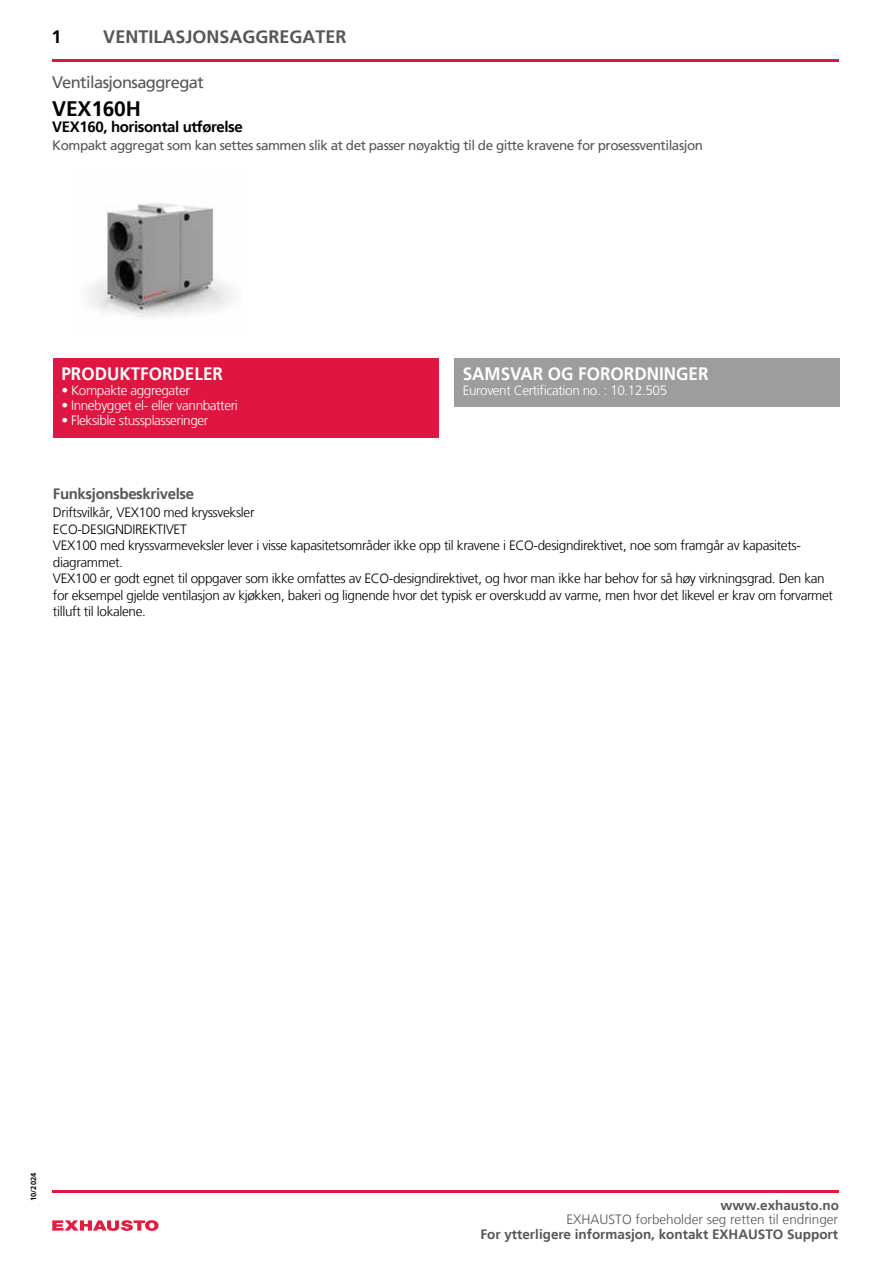
<style>
.page{position:relative;width:893px;height:1263px;background:#fff}
.page>*{position:absolute;margin:0;border:0;box-sizing:border-box;transform-origin:0 0}
.t1{font:700 21px "Frutiger LT";letter-spacing:-.01em;color:#000}
.t2{font:700 18px "Frutiger LT";color:#fff;scale:.95 1}
.t3{font:700 18px "Frutiger LT";color:#575756}
.t4{font:700 18px "Frutiger LT";color:#000}
.t5{font:16.5px "Frutiger LT";letter-spacing:-.035em;color:#575756}
.t6{font:700 15px "Frutiger LT";letter-spacing:-.025em;color:#000}
.t7{font:700 15px "Frutiger LT";letter-spacing:-.025em;color:#575756}
.t8{font:300 13.5px/16.5px "Frutiger LT";letter-spacing:-.025em;color:#000}
.t9{font:300 13.5px "Frutiger LT";letter-spacing:-.03em;color:#fff}
.t10{font:13.5px "Frutiger LT";letter-spacing:-.035em;color:#575756}
.t11{font:700 13.5px "Frutiger LT";color:#575756}
.t12{font:300 13.5px "Frutiger LT";color:#575756}
.t13{font:700 7.5px "Frutiger LT";color:#000}
</style>
<div class="page">
<div style="left:454px;top:358px;width:385px;height:48px;background:#9d9d9c"></div>
<div style="left:53px;top:358px;width:386px;height:79px;background:#df1641"></div>
<svg style="left:52px;top:1220px;width:107px;height:11px"></svg>
<hr style="left:52px;top:60px;width:787px;height:2px;background:#df1641">
<img style="left:89px;top:203px;width:144px;height:114px">
<hr style="left:52px;top:1190px;width:787px;height:2px;background:#df1641">
<h2 class="t4" style="left:52px;top:27px;width:12px">1</h2>
<h2 class="t3" style="left:103px;top:27px;width:245px">VENTILASJONSAGGREGATER</h2>
<p class="t5" style="left:52px;top:73px;width:153px">Ventilasjonsaggregat</p>
<h1 class="t1" style="left:52px;top:96px;width:90px">VEX160H</h1>
<p class="t6" style="left:52px;top:118px;width:192px">VEX160, horisontal utførelse</p>
<p class="t10" style="left:52px;top:138px;width:652px">Kompakt aggregat som kan settes sammen slik at det passer nøyaktig til de gitte kravene for prosessventilasjon</p>
<h2 class="t2" style="left:61px;top:363px;width:172px">PRODUKTFORDELER</h2>
<p class="t9" style="left:61px;top:382px;width:130px">• Kompakte aggregater</p>
<p class="t9" style="left:61px;top:397px;width:178px">• Innebygget el- eller vannbatteri</p>
<p class="t9" style="left:61px;top:412px;width:148px">• Fleksible stussplasseringer</p>
<h2 class="t2" style="left:463px;top:363px;width:260px">SAMSVAR OG FORORDNINGER</h2>
<p class="t9" style="left:463px;top:382px;width:206px">Eurovent Certification no. : 10.12.505</p>
<p class="t7" style="left:53px;top:485px;width:143px">Funksjonsbeskrivelse</p>
<p class="t8" style="left:53px;top:505px;width:782px">Driftsvilkår, VEX100 med kryssveksler<br>ECO-DESIGNDIREKTIVET<br>VEX100 med kryssvarmeveksler lever i visse kapasitetsområder ikke opp til kravene i ECO-designdirektivet, noe som framgår av kapasitets&shy;diagrammet.<br>VEX100 er godt egnet til oppgaver som ikke omfattes av ECO-designdirektivet, og hvor man ikke har behov for så høy virkningsgrad. Den kan for eksempel gjelde ventilasjon av kjøkken, bakeri og lignende hvor det typisk er overskudd av varme, men hvor det likevel er krav om forvarmet tilluft til lokalene.</p>
<p class="t13" style="left:29px;top:1201px;width:29px;rotate:-90deg">10/2024</p>
<p class="t11" style="left:720px;top:1198px;width:120px">www.exhausto.no</p>
<p class="t12" style="left:566px;top:1212px;width:273px">EXHAUSTO forbeholder seg retten til endringer</p>
<p class="t11" style="left:480px;top:1226px;width:359px">For ytterligere informasjon, kontakt EXHAUSTO Support</p>
</div>
